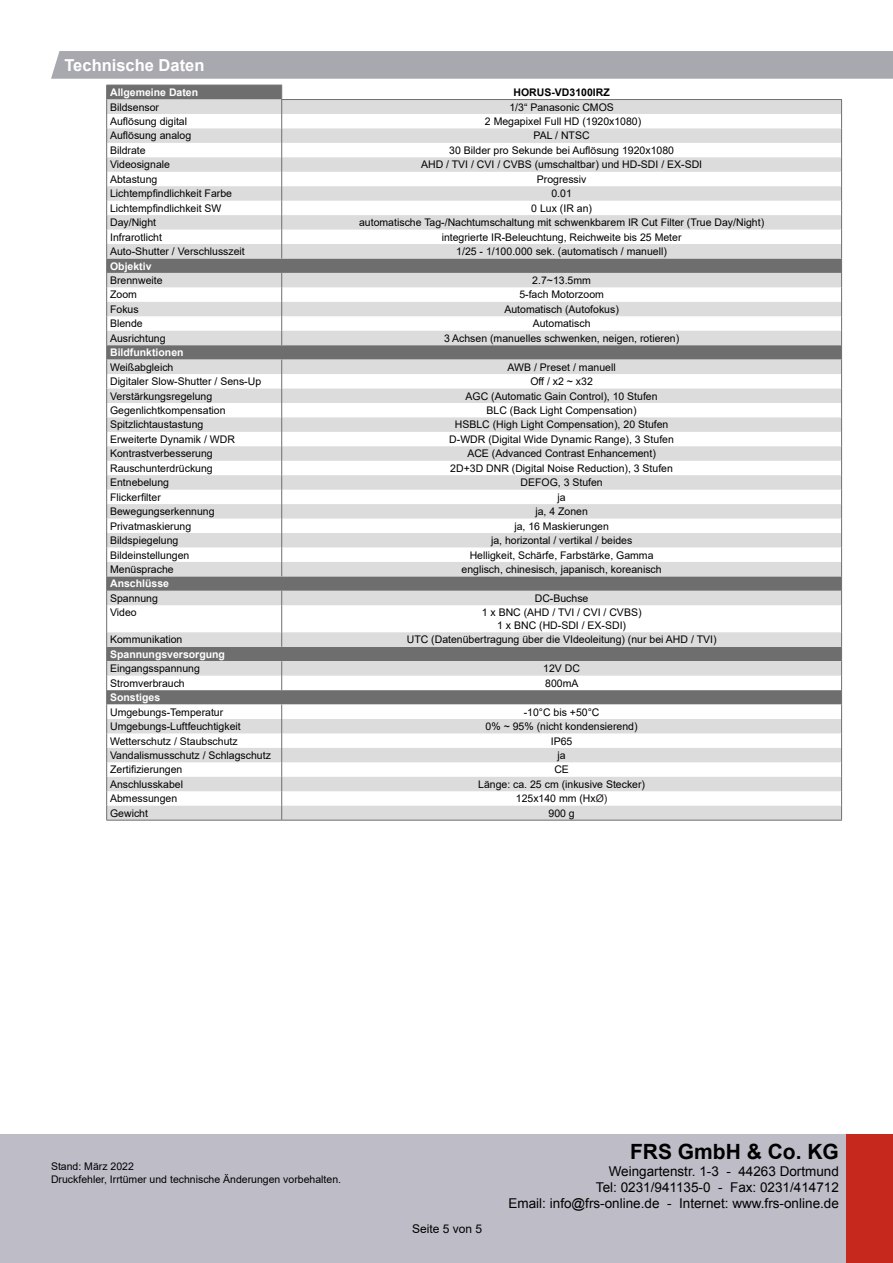
<style>
.page{position:relative;width:893px;height:1263px;background:#fff}
.page>*{position:absolute;margin:0;border:0;box-sizing:border-box;transform-origin:0 0}
.t1{font:700 21px "Arial";color:#000}
.t2{font:700 16.5px "Arial";color:#fff}
.t3{font:13.5px/16.2px "Arial";color:#000;text-align:right}
.t4{font:12px "Arial";color:#000}
.t5{font:10.5px/12.6px "Arial";color:#000;text-align:center}
.t6{font:700 10.5px "Arial";color:#fff}
.t7{font:700 10.5px "Arial";color:#000}
.s1{color:#1f1a17}
</style>
<div class="page">
<div style="left:51px;top:51px;width:842px;height:28px;background:#a8a9af"></div>
<svg style="left:107px;top:100px;width:734px;height:720px;fill:#dcdcdc"></svg>
<hr style="left:106px;top:85px;width:176px;height:1px;background:#6e6e6e">
<svg style="left:106px;top:85px;width:1px;height:735px"></svg>
<hr style="left:106px;top:820px;width:176px;height:1px;background:#6e6e6e">
<hr style="left:281px;top:99px;width:561px;height:1px;background:#6e6e6e">
<svg style="left:281px;top:85px;width:1px;height:173px"></svg>
<svg style="left:281px;top:273px;width:1px;height:72px"></svg>
<svg style="left:281px;top:360px;width:1px;height:216px"></svg>
<svg style="left:281px;top:591px;width:1px;height:56px"></svg>
<svg style="left:281px;top:661px;width:1px;height:29px"></svg>
<svg style="left:281px;top:704px;width:1px;height:116px"></svg>
<svg style="left:841px;top:100px;width:1px;height:720px"></svg>
<hr style="left:282px;top:820px;width:560px;height:1px;background:#6e6e6e">
<div style="left:0;top:1134px;width:893px;height:129px;background:#bebdc7"></div>
<div style="left:846px;top:1134px;width:47px;height:129px;background:#c7281d"></div>
<h2 class="t2" style="left:64px;top:54px;width:141px">Technische Daten</h2>
<p class="t6" style="left:110px;top:85px;width:90px">Allgemeine Daten</p>
<p class="t7" style="left:513px;top:85px;width:98px">HORUS-VD3100IRZ</p>
<p class="t5" style="left:110px;top:101px;width:51px">Bildsensor</p>
<p class="t5" style="left:509px;top:101px;width:106px">1/3“ Panasonic CMOS</p>
<p class="t5" style="left:110px;top:115px;width:79px">Auflösung digital</p>
<p class="t5" style="left:485px;top:115px;width:158px">2 Megapixel Full HD (1920x1080)</p>
<p class="t5" style="left:110px;top:129px;width:83px">Auflösung analog</p>
<p class="t5" style="left:534px;top:129px;width:58px">PAL / NTSC</p>
<p class="t5" style="left:110px;top:144px;width:37px">Bildrate</p>
<p class="t5" style="left:449px;top:144px;width:226px">30 Bilder pro Sekunde bei Auflösung 1920x1080</p>
<p class="t5" style="left:110px;top:158px;width:61px">Videosignale</p>
<p class="t5" style="left:421px;top:158px;width:283px">AHD / TVI / CVI / CVBS (umschaltbar) und HD-SDI / EX-SDI</p>
<p class="t5" style="left:110px;top:173px;width:49px">Abtastung</p>
<p class="t5" style="left:537px;top:173px;width:51px">Progressiv</p>
<p class="t5" style="left:110px;top:187px;width:123px">Lichtempfindlichkeit Farbe</p>
<p class="t5" style="left:551px;top:187px;width:22px">0.01</p>
<p class="t5" style="left:110px;top:202px;width:113px">Lichtempfindlichkeit SW</p>
<p class="t5" style="left:531px;top:202px;width:62px">0 Lux (IR an)</p>
<p class="t5" style="left:110px;top:216px;width:48px">Day/Night</p>
<p class="t5" style="left:359px;top:216px;width:406px">automatische Tag-/Nachtumschaltung mit schwenkbarem IR Cut Filter (True Day/Night)</p>
<p class="t5" style="left:110px;top:231px;width:53px">Infrarotlicht</p>
<p class="t5" style="left:442px;top:231px;width:241px">integrierte IR-Beleuchtung, Reichweite bis 25 Meter</p>
<p class="t5" style="left:110px;top:245px;width:136px">Auto-Shutter / Verschlusszeit</p>
<p class="t5" style="left:456px;top:245px;width:212px">1/25 - 1/100.000 sek. (automatisch / manuell)</p>
<p class="t6" style="left:110px;top:258px;width:43px">Objektiv</p>
<p class="t5" style="left:110px;top:274px;width:54px">Brennweite</p>
<p class="t5" style="left:532px;top:274px;width:60px">2.7~13.5mm</p>
<p class="t5" style="left:110px;top:288px;width:28px">Zoom</p>
<p class="t5" style="left:519px;top:288px;width:86px">5-fach Motorzoom</p>
<p class="t5" style="left:110px;top:303px;width:30px">Fokus</p>
<p class="t5" style="left:504px;top:303px;width:116px">Automatisch (Autofokus)</p>
<p class="t5" style="left:110px;top:317px;width:34px">Blende</p>
<p class="t5" style="left:533px;top:317px;width:59px">Automatisch</p>
<p class="t5" style="left:110px;top:332px;width:57px">Ausrichtung</p>
<p class="t5" style="left:444px;top:332px;width:237px">3 Achsen (manuelles schwenken, neigen, rotieren)</p>
<p class="t6" style="left:110px;top:345px;width:75px">Bildfunktionen</p>
<p class="t5" style="left:110px;top:361px;width:65px">Weißabgleich</p>
<p class="t5" style="left:508px;top:361px;width:110px">AWB / Preset / manuell</p>
<p class="t5" style="left:110px;top:375px;width:153px">Digitaler Slow-Shutter / Sens-Up</p>
<p class="t5" style="left:530px;top:375px;width:64px">Off / x2 ~ x32</p>
<p class="t5" style="left:110px;top:389px;width:104px">Verstärkungsregelung</p>
<p class="t5" style="left:466px;top:389px;width:193px">AGC (Automatic Gain Control), 10 Stufen</p>
<p class="t5" style="left:110px;top:404px;width:117px">Gegenlichtkompensation</p>
<p class="t5" style="left:487px;top:404px;width:151px">BLC (Back Light Compensation)</p>
<p class="t5" style="left:110px;top:418px;width:95px">Spitzlichtaustastung</p>
<p class="t5" style="left:455px;top:418px;width:215px">HSBLC (High Light Compensation), 20 Stufen</p>
<p class="t5" style="left:110px;top:433px;width:126px">Erweiterte Dynamik / WDR</p>
<p class="t5" style="left:449px;top:433px;width:226px">D-WDR (Digital Wide Dynamic Range), 3 Stufen</p>
<p class="t5" style="left:110px;top:447px;width:104px">Kontrastverbesserung</p>
<p class="t5" style="left:467px;top:447px;width:190px">ACE (Advanced Contrast Enhancement)</p>
<p class="t5" style="left:110px;top:462px;width:104px">Rauschunterdrückung</p>
<p class="t5" style="left:450px;top:462px;width:224px">2D+3D DNR (Digital Noise Reduction), 3 Stufen</p>
<p class="t5" style="left:110px;top:476px;width:60px">Entnebelung</p>
<p class="t5" style="left:520px;top:476px;width:84px">DEFOG, 3 Stufen</p>
<p class="t5" style="left:110px;top:491px;width:52px">Flickerfilter</p>
<p class="t5" style="left:558px;top:491px;width:10px">ja</p>
<p class="t5" style="left:110px;top:505px;width:106px">Bewegungserkennung</p>
<p class="t5" style="left:535px;top:505px;width:54px">ja, 4 Zonen</p>
<p class="t5" style="left:110px;top:520px;width:83px">Privatmaskierung</p>
<p class="t5" style="left:514px;top:520px;width:96px">ja, 16 Maskierungen</p>
<p class="t5" style="left:110px;top:534px;width:70px">Bildspiegelung</p>
<p class="t5" style="left:491px;top:534px;width:143px">ja, horizontal / vertikal / beides</p>
<p class="t5" style="left:110px;top:548px;width:81px">Bildeinstellungen</p>
<p class="t5" style="left:470px;top:548px;width:185px">Helligkeit, Schärfe, Farbstärke, Gamma</p>
<p class="t5" style="left:110px;top:563px;width:65px">Menüsprache</p>
<p class="t5" style="left:462px;top:563px;width:202px">englisch, chinesisch, japanisch, koreanisch</p>
<p class="t6" style="left:110px;top:576px;width:60px">Anschlüsse</p>
<p class="t5" style="left:110px;top:592px;width:49px">Spannung</p>
<p class="t5" style="left:535px;top:592px;width:55px">DC-Buchse</p>
<p class="t5" style="left:110px;top:606px;width:28px">Video</p>
<p class="t5" style="left:482px;top:606px;width:161px">1 x BNC (AHD / TVI / CVI / CVBS)<br>1 x BNC (HD-SDI / EX-SDI)</p>
<p class="t5" style="left:110px;top:633px;width:74px">Kommunikation</p>
<p class="t5" style="left:407px;top:633px;width:311px">UTC (Datenübertragung über die VIdeoleitung) (nur bei AHD / TVI)</p>
<p class="t6" style="left:110px;top:647px;width:116px">Spannungsversorgung</p>
<p class="t5" style="left:110px;top:662px;width:91px">Eingangsspannung</p>
<p class="t5" style="left:543px;top:662px;width:38px">12V DC</p>
<p class="t5" style="left:110px;top:677px;width:76px">Stromverbrauch</p>
<p class="t5" style="left:545px;top:677px;width:35px">800mA</p>
<p class="t6" style="left:110px;top:690px;width:52px">Sonstiges</p>
<p class="t5" style="left:110px;top:705px;width:115px">Umgebungs-Temperatur</p>
<p class="t5" style="left:524px;top:705px;width:77px">-10°C bis +50°C</p>
<p class="t5" style="left:110px;top:720px;width:132px">Umgebungs-Luftfeuchtigkeit</p>
<p class="t5" style="left:486px;top:720px;width:154px">0% ~ 95% (nicht kondensierend)</p>
<p class="t5" style="left:110px;top:734px;width:129px">Wetterschutz / Staubschutz</p>
<p class="t5" style="left:551px;top:734px;width:23px">IP65</p>
<p class="t5" style="left:110px;top:749px;width:162px">Vandalismusschutz / Schlagschutz</p>
<p class="t5" style="left:558px;top:749px;width:10px">ja</p>
<p class="t5" style="left:110px;top:763px;width:74px">Zertifizierungen</p>
<p class="t5" style="left:554px;top:763px;width:16px">CE</p>
<p class="t5" style="left:110px;top:778px;width:74px">Anschlusskabel</p>
<p class="t5" style="left:478px;top:778px;width:168px">Länge: ca. 25 cm (inkusive Stecker)</p>
<p class="t5" style="left:110px;top:792px;width:69px">Abmessungen</p>
<p class="t5" style="left:516px;top:792px;width:93px">125x140 mm (Hx<span class="s1">Ø)</span></p>
<p class="t5" style="left:110px;top:807px;width:39px">Gewicht</p>
<p class="t5" style="left:548px;top:807px;width:28px">900 g</p>
<p class="t5" style="left:51px;top:1160px;width:292px;text-align:left">Stand: März 2022<br>Druckfehler, Irrtümer und technische Änderungen vorbehalten.</p>
<p class="t4" style="left:412px;top:1220px;width:72px">Seite 5 von 5</p>
<h1 class="t1" style="left:630px;top:1138px;width:210px">FRS GmbH &amp; Co. KG</h1>
<p class="t3" style="left:509px;top:1163px;width:332px">Weingartenstr. 1-3 - 44263 Dortmund<br>Tel: 0231/941135-0 - Fax: 0231/414712<br>Email: info@frs-online.de - Internet: www.frs-online.de</p>
</div>
